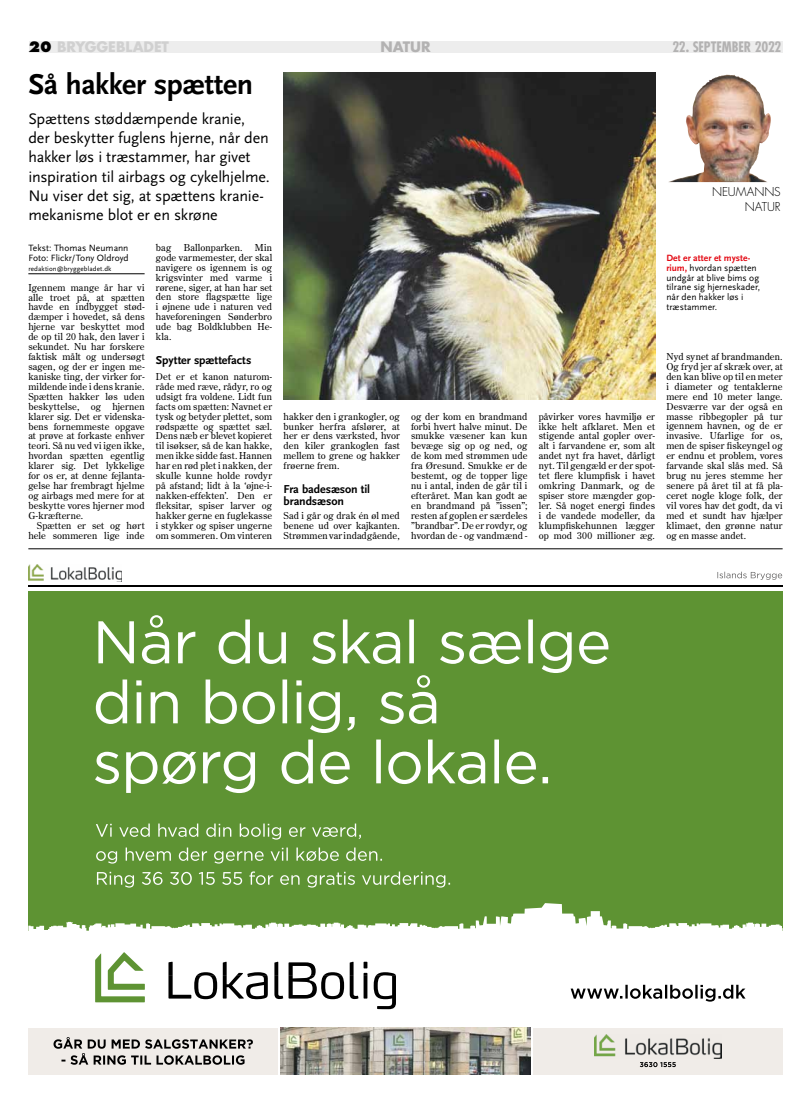
<style>
.page{position:relative;width:811px;height:1120px;background:#fff}
.page>*{position:absolute;margin:0;border:0;box-sizing:border-box;transform-origin:0 0}
.t1{font:700 30px "Scala Sans";letter-spacing:-.015em;color:#000}
.t2{font:16px/19.2px "Scala Sans";letter-spacing:-.01em;color:#000}
.t3{font:700 condensed 14px "Futura";letter-spacing:-.01em;color:#b3b2b2}
.t4{font:700 14px "Futura";letter-spacing:-.005em;color:#d0d0d0}
.t5{font:700 14px "Futura";color:#b3b2b2}
.t6{font:700 12px/12px "Scala Sans";letter-spacing:-.005em;color:#000}
.t7{font:300 11.9px "Futura";color:#000}
.t8{font:9.5px/9.9px "Century Old Style Std";letter-spacing:.01em;color:#000;text-align:justify}
.t9{font:9.5px/9.9px "Scala Sans";color:#000}
.t10{font:7px "Scala Sans";letter-spacing:.015em;color:#000}
.s1{font-weight:800;color:#000}
.s2{font-weight:700;color:#e30a14}
</style>
<div class="page">
<div style="left:29px;top:41px;width:753px;height:11px;background:#ededed"></div>
<img style="left:669px;top:75px;width:99px;height:107px">
<hr style="left:28px;top:548px;width:754px;height:1px;background:#000">
<img style="left:281px;top:1028px;width:249px;height:46px">
<div style="left:28px;top:1028px;width:250px;height:46px;background:#f0ece8"></div>
<svg style="left:54px;top:1037px;width:199px;height:27px"></svg>
<hr style="left:28px;top:585px;width:754px;height:2px;background:#000">
<img style="left:28px;top:564px;width:94px;height:18px">
<svg style="left:717px;top:572px;width:65px;height:8px"></svg>
<div style="left:533px;top:1028px;width:249px;height:46px;background:#f0ece8"></div>
<img style="left:594px;top:1034px;width:127px;height:24px">
<svg style="left:640px;top:1062px;width:36px;height:5px"></svg>
<div style="left:28px;top:591px;width:754px;height:339px;background:#5e9333"></div>
<svg style="left:28px;top:903px;width:754px;height:72px"></svg>
<svg style="left:96px;top:823px;width:265px;height:16px"></svg>
<svg style="left:96px;top:847px;width:286px;height:16px"></svg>
<svg style="left:97px;top:871px;width:353px;height:16px"></svg>
<svg style="left:96px;top:615px;width:512px;height:118px"></svg>
<svg style="left:95px;top:739px;width:453px;height:54px"></svg>
<svg style="left:570px;top:985px;width:175px;height:16px"></svg>
<svg style="left:168px;top:961px;width:49px;height:38px"></svg>
<svg style="left:223px;top:961px;width:45px;height:38px"></svg>
<svg style="left:274px;top:961px;width:70px;height:38px"></svg>
<svg style="left:350px;top:961px;width:17px;height:38px"></svg>
<svg style="left:374px;top:972px;width:22px;height:37px"></svg>
<svg style="left:95px;top:952px;width:50px;height:50px"></svg>
<hr style="left:28px;top:274px;width:117px;height:1px;background:#000">
<img style="left:283px;top:72px;width:372px;height:328px">
<h3 class="t4" style="left:28px;top:38px;width:142px"><span class="s1">20</span> BRYGGEBLADET</h3>
<h3 class="t5" style="left:380px;top:38px;width:52px">NATUR</h3>
<h3 class="t3" style="left:672px;top:38px;width:111px">22. SEPTEMBER 2022</h3>
<h1 class="t1" style="left:28px;top:68px;width:226px">Så hakker spætten</h1>
<h2 class="t2" style="left:28px;top:109px;width:243px">Spættens støddæmpende kranie, der beskytter fuglens hjerne, når den hakker løs i træstammer, har givet inspiration til airbags og cykelhjelme.<br>Nu viser det sig, at spættens kranie&shy;mekanisme blot er en skrøne</h2>
<p class="t9" style="left:28px;top:243px;width:102px">Tekst: Thomas Neumann<br>Foto: Flickr/Tony Oldroyd</p>
<p class="t10" style="left:28px;top:265px;width:85px">redaktion@bryggebladet.dk</p>
<p class="t8" style="left:28px;top:282px;width:118px">Igennem mange år har vi alle troet på, at spætten havde en indbygget stød&shy;dæmper i hovedet, så dens hjerne var beskyttet mod de op til 20 hak, den laver i sekundet. Nu har forskere faktisk målt og undersøgt sagen, og der er ingen me&shy;kaniske ting, der virker for&shy;mildende inde i dens kranie.<br>Spætten hakker løs uden beskyttelse, og hjernen klarer sig. Det er videnska&shy;bens fornemmeste opgave at prøve at forkaste enhver teori. Så nu ved vi igen ikke, hvordan spætten egentlig klarer sig. Det lykkelige for os er, at denne fejlanta&shy;gelse har frembragt hjelme og airbags med mere for at beskytte vores hjerner mod G-kræfterne.</p>
<p class="t8" style="left:28px;top:520px;width:118px;text-align:right">Spætten er set og hørt hele sommeren lige inde</p>
<p class="t8" style="left:156px;top:242px;width:17px">bag</p>
<p class="t8" style="left:184px;top:242px;width:60px">Ballonparken.</p>
<p class="t8" style="left:156px;top:242px;width:118px;text-indent:99px">Min gode varmemester, der skal navigere os igennem is og krigsvinter med varme i rørene, siger, at han har set den store flagspætte lige i øjnene ude i naturen ved haveforeningen Sønderbro ude bag Boldklubben He&shy;kla.</p>
<p class="t6" style="left:156px;top:354px;width:97px">Spytter spættefacts</p>
<p class="t8" style="left:156px;top:371px;width:118px">Det er et kanon naturom&shy;råde med ræve, rådyr, ro og udsigt fra voldene. Lidt fun facts om spætten: Navnet er tysk og betyder plettet, som rødspætte og spættet sæl.<br>Dens næb er blevet kopieret til isøkser, så de kan hakke, men ikke sidde fast. Hannen har en rød plet i nakken, der skulle kunne holde rovdyr på afstand; lidt à la ‘øjne-i&shy;nakken-effekten’. Den er fleksitar, spiser larver og hakker gerne en fuglekasse i stykker og spiser ungerne om sommeren. Om vinteren</p>
<p class="t8" style="left:283px;top:411px;width:118px">hakker den i grankogler, og bunker herfra afslører, at her er dens værksted, hvor den kiler grankoglen fast mellem to grene og hakker frøerne frem.</p>
<p class="t6" style="left:283px;top:483px;width:88px">Fra badesæson til brandsæson</p>
<p class="t8" style="left:283px;top:510px;width:118px">Sad i går og drak én øl med benene ud over kajkanten.<br>Strømmen var indadgående,</p>
<p class="t7" style="left:712px;top:185px;width:26px">NEUMANNS</p>
<p class="t7" style="left:745px;top:199px;width:18px">NATUR</p>
<p class="t9" style="left:666px;top:253px;width:95px"><span class="s2">Det er atter et myste&shy;rium,</span> hvordan spætten undgår at blive bims og tilrane sig hjerneskader, når den hakker løs i træstammer.</p>
<p class="t8" style="left:411px;top:411px;width:118px">og der kom en brandmand forbi hvert halve minut. De smukke væsener kan kun bevæge sig op og ned, og de kom med strømmen ude fra Øresund. Smukke er de bestemt, og de topper lige nu i antal, inden de går til i efteråret. Man kan godt ae en brandmand på ”issen”; resten af goplen er særdeles ”brandbar”. De er rovdyr, og hvordan de - og vandmænd -</p>
<p class="t8" style="left:539px;top:411px;width:118px">påvirker vores havmiljø er ikke helt afklaret. Men et stigende antal gopler over&shy;alt i farvandene er, som alt andet nyt fra havet, dårligt nyt. Til gengæld er der spot&shy;tet flere klumpfisk i havet omkring Danmark, og de spiser store mængder gop&shy;ler. Så noget energi findes i de vandede modeller, da klumpfiskehunnen lægger op mod 300 millioner æg.</p>
<p class="t8" style="left:666px;top:351px;width:118px">Nyd synet af brandmanden.<br>Og fryd jer af skræk over, at den kan blive op til en meter i diameter og tentaklerne mere end 10 meter lange.<br>Desværre var der også en masse ribbegopler på tur igennem havnen, og de er invasive. Ufarlige for os, men de spiser fiskeyngel og er endnu et problem, vores farvande skal slås med. Så brug nu jeres stemme her senere på året til at få pla&shy;ceret nogle kloge folk, der vil vores hav det godt, da vi med et sundt hav hjælper klimaet, den grønne natur og en masse andet.</p>
</div>
